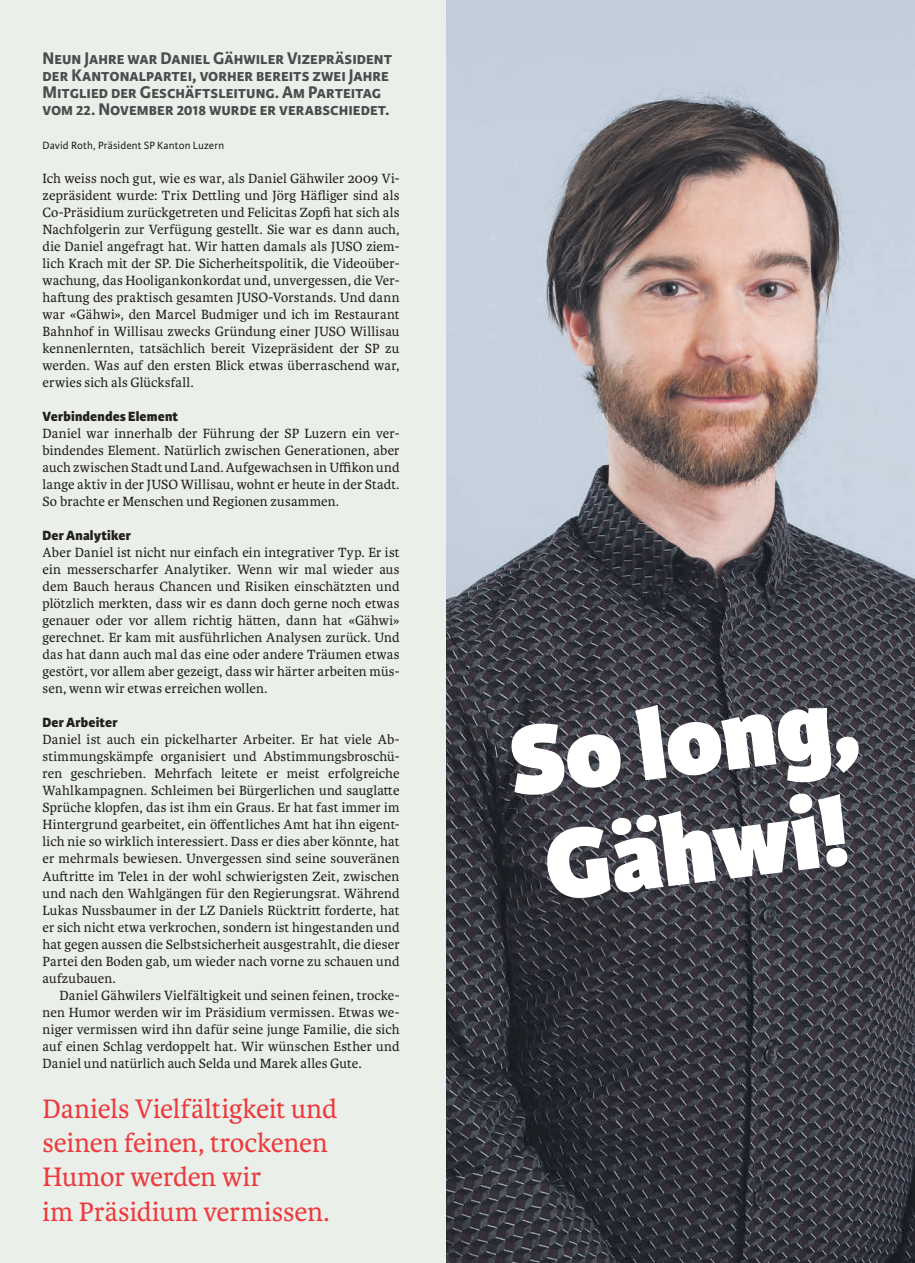
<style>
.page{position:relative;width:915px;height:1263px;background:#fff}
.page>*{position:absolute;margin:0;border:0;box-sizing:border-box;transform-origin:0 0}
.t1{font:800 105px/108px "Karmina Sans";color:#fff}
.t2{font:28.5px/34px "Karmina";letter-spacing:-.005em;color:#ee3a3e}
.t3{font:700 18px/17px "Karmina Sans";color:#4b4c4d}
.t4{font:14.25px/17px "Karmina";letter-spacing:.01em;color:#231f20;text-align:justify}
.t5{font:800 14.25px "Karmina Sans";letter-spacing:.01em;color:#231f20}
.t6{font:11.25px "Karmina Sans";letter-spacing:.015em;color:#231f20}
</style>
<div class="page">
<div style="left:0;top:0;width:914px;height:1263px;background:#eaf0e9"></div>
<img style="left:446px;top:0;width:468px;height:1263px">
<p class="t3" style="left:43px;top:50px;width:351px">Neun Jahre war Daniel Gähwiler Vizepräsident der Kantonalpartei, vorher bereits zwei Jahre Mitglied der Geschäftsleitung. Am Parteitag vom 22. November 2018 wurde er verabschiedet.</p>
<p class="t6" style="left:43px;top:139px;width:183px">David Roth, Präsident SP Kanton Luzern</p>
<p class="t4" style="left:43px;top:170px;width:358px">Ich weiss noch gut, wie es war, als Daniel Gähwiler 2009 Vi&shy;zepräsident wurde: Trix Dettling und Jörg Häfliger sind als Co-Präsidium zurückgetreten und Felicitas Zopfi hat sich als Nachfolgerin zur Verfügung gestellt. Sie war es dann auch, die Daniel angefragt hat. Wir hatten damals als JUSO ziem&shy;lich Krach mit der SP. Die Sicherheitspolitik, die Videoüber&shy;wachung, das Hooligankonkordat und, unvergessen, die Ver&shy;haftung des praktisch gesamten JUSO-Vorstands. Und dann war «Gähwi», den Marcel Budmiger und ich im Restaurant Bahnhof in Willisau zwecks Gründung einer JUSO Willisau kennenlernten, tatsächlich bereit Vizepräsident der SP zu werden. Was auf den ersten Blick etwas überraschend war, erwies sich als Glücksfall.</p>
<p class="t5" style="left:43px;top:408px;width:137px">Verbindendes Element</p>
<p class="t4" style="left:43px;top:425px;width:358px">Daniel war innerhalb der Führung der SP Luzern ein ver&shy;bindendes Element. Natürlich zwischen Generationen, aber auch zwischen Stadt und Land. Aufgewachsen in Uffikon und lange aktiv in der JUSO Willisau, wohnt er heute in der Stadt.<br>So brachte er Menschen und Regionen zusammen.</p>
<p class="t5" style="left:43px;top:527px;width:90px">Der Analytiker</p>
<p class="t4" style="left:43px;top:544px;width:358px">Aber Daniel ist nicht nur einfach ein integrativer Typ. Er ist ein messerscharfer Analytiker. Wenn wir mal wieder aus dem Bauch heraus Chancen und Risiken einschätzten und plötzlich merkten, dass wir es dann doch gerne noch etwas genauer oder vor allem richtig hätten, dann hat «Gähwi» gerechnet. Er kam mit ausführlichen Analysen zurück. Und das hat dann auch mal das eine oder andere Träumen etwas gestört, vor allem aber gezeigt, dass wir härter arbeiten müs&shy;sen, wenn wir etwas erreichen wollen.</p>
<p class="t5" style="left:43px;top:714px;width:77px">Der Arbeiter</p>
<p class="t4" style="left:43px;top:731px;width:358px">Daniel ist auch ein pickelharter Arbeiter. Er hat viele Ab&shy;stimmungskämpfe organisiert und Abstimmungsbroschü&shy;ren geschrieben. Mehrfach leitete er meist erfolgreiche Wahlkampagnen. Schleimen bei Bürgerlichen und sauglatte Sprüche klopfen, das ist ihm ein Graus. Er hat fast immer im Hintergrund gearbeitet, ein öffentliches Amt hat ihn eigent&shy;lich nie so wirklich interessiert. Dass er dies aber könnte, hat er mehrmals bewiesen. Unvergessen sind seine souveränen Auftritte im Tele1 in der wohl schwierigsten Zeit, zwischen und nach den Wahlgängen für den Regierungsrat. Während Lukas Nussbaumer in der LZ Daniels Rücktritt forderte, hat er sich nicht etwa verkrochen, sondern ist hingestanden und hat gegen aussen die Selbstsicherheit ausgestrahlt, die dieser Partei den Boden gab, um wieder nach vorne zu schauen und aufzubauen.</p>
<p class="t4" style="left:43px;top:987px;width:358px;text-indent:17px">Daniel Gähwilers Vielfältigkeit und seinen feinen, trocke&shy;nen Humor werden wir im Präsidium vermissen. Etwas we&shy;niger vermissen wird ihn dafür seine junge Familie, die sich auf einen Schlag verdoppelt hat. Wir wünschen Esther und Daniel und natürlich auch Selda und Marek alles Gute.</p>
<h2 class="t2" style="left:43px;top:1092px;width:296px">Daniels Vielfältigkeit und seinen feinen, trockenen<br>Humor werden wir<br>im Präsidium vermissen.</h2>
<h1 class="t1" style="left:503px;top:713px;width:352px;rotate:-7deg">So long,<br>Gähwi!</h1>
</div>
